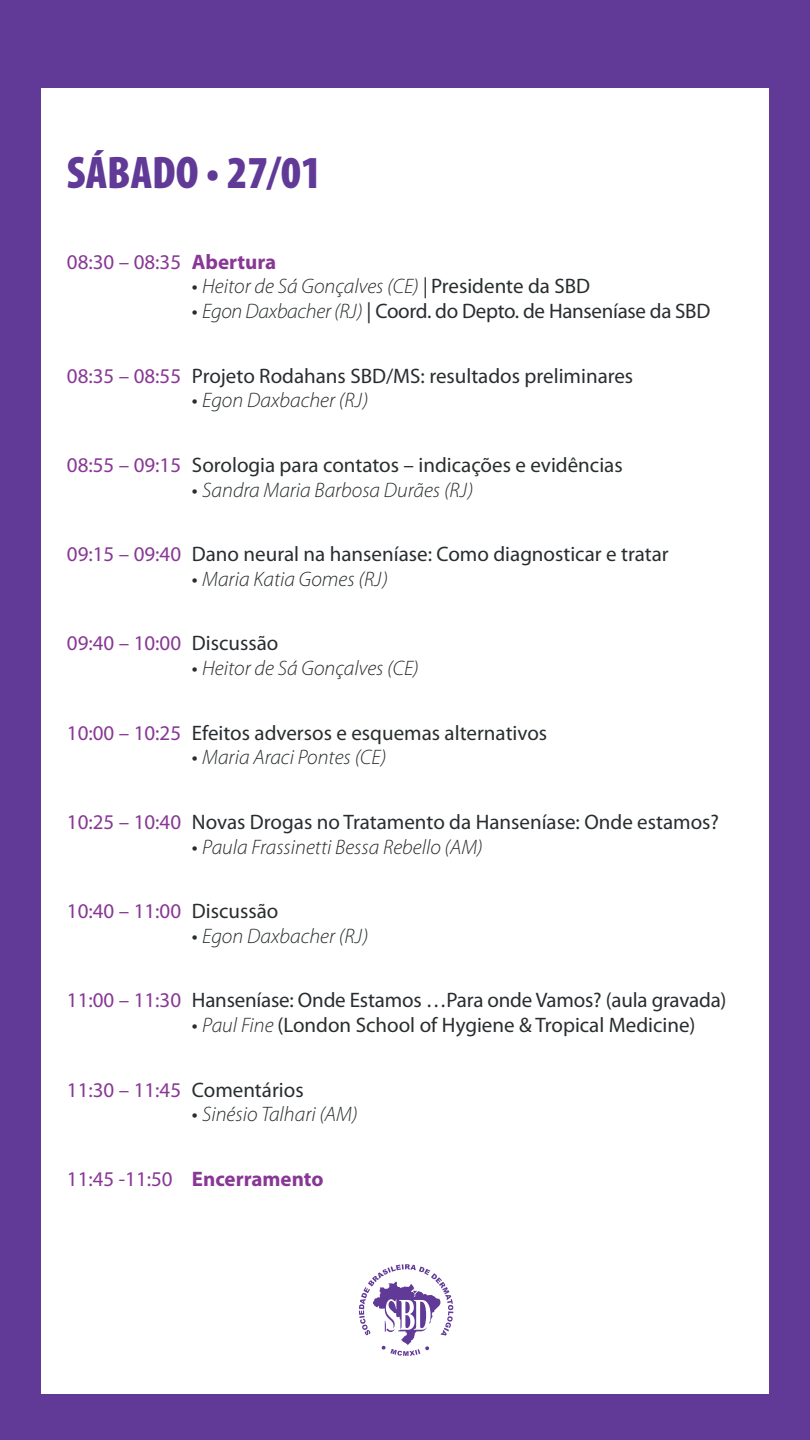
<style>
.page{position:relative;width:810px;height:1440px;background:#613a97}
.page>*{position:absolute;margin:0;border:0;box-sizing:border-box;transform-origin:0 0}
.t1{font:900 condensed 45.97px "Myriad Pro";color:#613a97}
.t2{font:21px "Myriad Pro";color:#292d2f}
.t3{font:italic 300 21px "Myriad Pro";color:#292d2f}
.t4{font:21px "Myriad Pro";color:#883795}
.t5{font:700 21px "Myriad Pro";color:#883795}
.s1{font-weight:700}
.s2{font-weight:400;font-style:normal}
.s3{font-weight:400}
.s4{font-weight:300;font-style:italic}
.s5{color:#883795}
.s6{color:#292d2f}
</style>
<div class="page">
<div style="left:41px;top:88px;width:728px;height:1306px;background:#fff"></div>
<svg style="left:359px;top:1264px;width:94px;height:92px"></svg>
<h1 class="t1" style="left:67px;top:147px;width:256px">SÁBADO • 27/01</h1>
<p class="t4" style="left:67px;top:250px;width:211px">08:30 – 08:35 <span class="s1">Abertura</span></p>
<p class="t3" style="left:192px;top:275px;width:400px"><span class="s2">•</span> Heitor de Sá Gonçalves (CE) <span class="s3">|</span> <span class="s2">Presidente da SBD</span></p>
<p class="t2" style="left:192px;top:300px;width:520px">• <span class="s4">Egon Daxbacher (RJ)</span> | Coord. do Depto. de Hanseníase da SBD</p>
<p class="t2" style="left:67px;top:364px;width:568px"><span class="s5">08:35 – 08:55</span> Projeto Rodahans SBD/MS: resultados preliminares</p>
<p class="t3" style="left:192px;top:389px;width:178px"><span class="s2">•</span> Egon Daxbacher (RJ)</p>
<p class="t2" style="left:67px;top:453px;width:557px"><span class="s5">08:55 – 09:15</span> Sorologia para contatos – indicações e evidências</p>
<p class="t3" style="left:192px;top:478px;width:283px"><span class="s2">•</span> Sandra Maria Barbosa Durães (RJ)</p>
<p class="t2" style="left:67px;top:543px;width:603px"><span class="s5">09:15 – 09:40</span> Dano neural na hanseníase: Como diagnosticar e tratar</p>
<p class="t3" style="left:192px;top:568px;width:198px"><span class="s2">•</span> Maria Katia Gomes (RJ)</p>
<p class="t4" style="left:67px;top:632px;width:213px">09:40 – 10:00 <span class="s6">Discussão</span></p>
<p class="t3" style="left:192px;top:657px;width:229px"><span class="s2">•</span> Heitor de Sá Gonçalves (CE)</p>
<p class="t2" style="left:67px;top:721px;width:482px"><span class="s5">10:00 – 10:25</span> Efeitos adversos e esquemas alternativos</p>
<p class="t3" style="left:192px;top:746px;width:196px"><span class="s2">•</span> Maria Araci Pontes (CE)</p>
<p class="t2" style="left:67px;top:810px;width:654px"><span class="s5">10:25 – 10:40</span> Novas Drogas no Tratamento da Hanseníase: Onde estamos?</p>
<p class="t3" style="left:192px;top:835px;width:292px"><span class="s2">•</span> Paula Frassinetti Bessa Rebello (AM)</p>
<p class="t4" style="left:67px;top:900px;width:213px">10:40 – 11:00 <span class="s6">Discussão</span></p>
<p class="t3" style="left:192px;top:925px;width:178px"><span class="s2">•</span> Egon Daxbacher (RJ)</p>
<p class="t2" style="left:67px;top:989px;width:661px"><span class="s5">11:00 – 11:30</span> Hanseníase: Onde Estamos …Para onde Vamos? (aula gravada)</p>
<p class="t2" style="left:192px;top:1014px;width:505px">• <span class="s4">Paul Fine</span> (London School of Hygiene &amp; Tropical Medicine)</p>
<p class="t4" style="left:67px;top:1078px;width:238px">11:30 – 11:45 <span class="s6">Comentários</span></p>
<p class="t3" style="left:192px;top:1103px;width:167px"><span class="s2">•</span> Sinésio Talhari (AM)</p>
<p class="t5" style="left:67px;top:1167px;width:258px"><span class="s3">11:45 -11:50</span> Encerramento</p>
</div>
